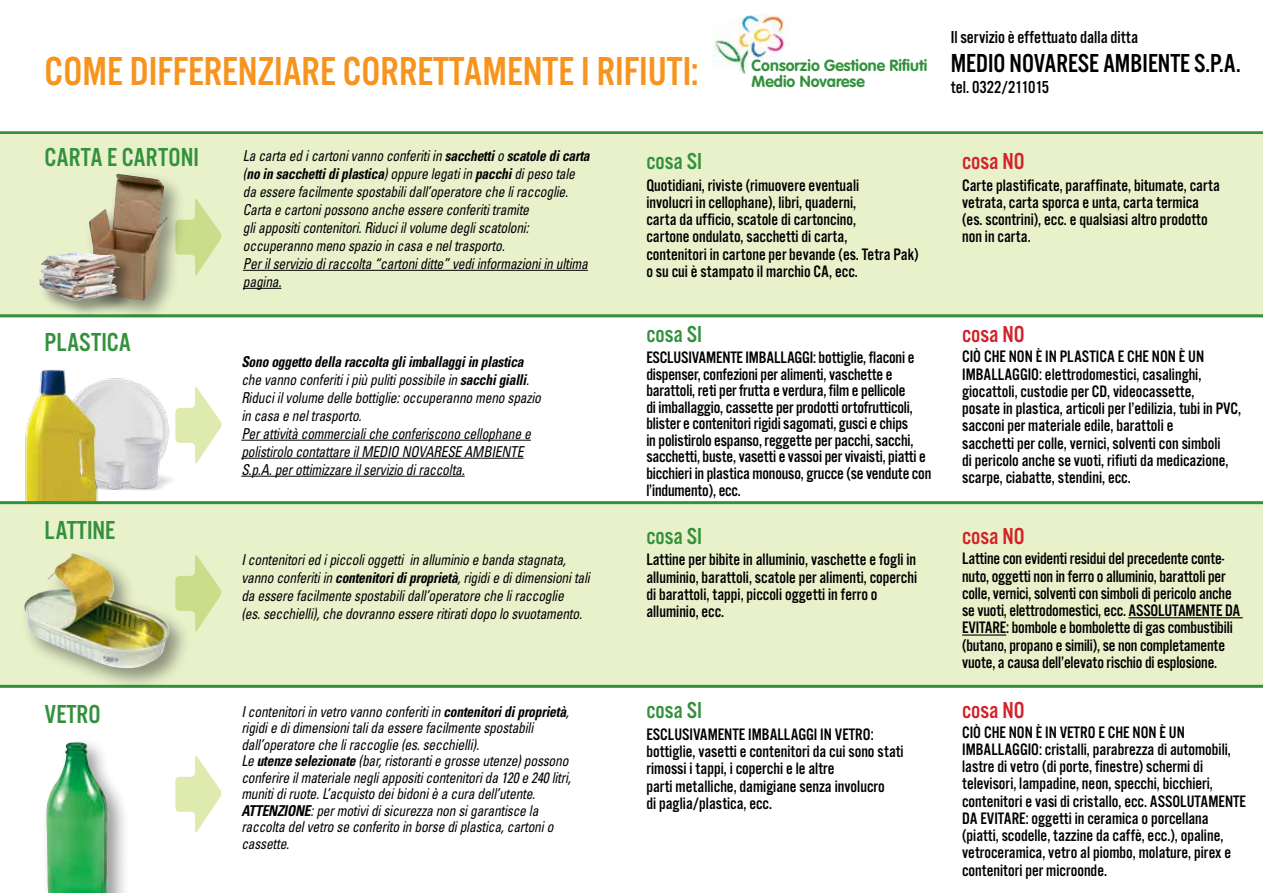
<style>
.page{position:relative;width:1263px;height:893px;background:#fff}
.page>*{position:absolute;margin:0;border:0;box-sizing:border-box;transform-origin:0 0}
.t1{font:42px "Alternate Got No 3 D";color:#f7941e}
.t2{font:27px "Alternate Got No 3 D";color:#33913c}
.t3{font:27px "Alternate Got No 3 D";color:#000}
.t4{font:24px "Alternate Got No 3 D";color:#33913c}
.t5{font:24px "Alternate Got No 3 D";color:#d2232a}
.t6{font:18px "Alternate Got No 3 D";color:#000}
.t7{font:17.25px/17.2px "Alternate Got No 3 D";color:#000}
.t8{font:700 15.9px/15.9px "VAG Rounded";color:#33913c}
.t9{font:italic condensed 15px/18px "Univers";letter-spacing:-.015em;color:#000;scale:.9 1}
.s1{font-weight:700}
</style>
<div class="page">
<img style="left:25px;top:370px;width:147px;height:131px">
<img style="left:713px;top:14px;width:77px;height:60px">
<div style="left:41px;top:737px;width:90px;height:156px;background:#000;opacity:.4"></div>
<img style="left:46px;top:742px;width:62px;height:151px">
<hr style="left:0;top:131px;width:1263px;height:3px;background:#33913c">
<div style="left:0;top:134px;width:1263px;height:183px;background:#e9f1cb"></div>
<div style="left:0;top:502px;width:1263px;height:184px;background:#e9f1cb"></div>
<hr style="left:0;top:314px;width:1263px;height:3px;background:#33913c">
<hr style="left:0;top:501px;width:1263px;height:3px;background:#33913c">
<hr style="left:0;top:685px;width:1263px;height:3px;background:#33913c">
<div style="left:19px;top:548px;width:172px;height:143px;background:#000;opacity:.4"></div>
<img style="left:21px;top:553px;width:149px;height:117px">
<svg style="left:175px;top:756px;width:47px;height:77px"></svg>
<svg style="left:175px;top:554px;width:47px;height:78px"></svg>
<svg style="left:175px;top:387px;width:47px;height:77px"></svg>
<svg style="left:189px;top:199px;width:33px;height:76px"></svg>
<hr style="left:1128px;top:617px;width:115px;height:1px;background:#000">
<hr style="left:962px;top:634px;width:44px;height:2px;background:#000">
<div style="left:84px;top:169px;width:105px;height:154px;background:#000;opacity:.4"></div>
<img style="left:89px;top:174px;width:79px;height:127px">
<div style="left:39px;top:251px;width:97px;height:67px;background:#000;opacity:.4"></div>
<img style="left:39px;top:252px;width:81px;height:49px">
<hr style="left:241px;top:440px;width:290px;height:1px;background:#000">
<hr style="left:241px;top:458px;width:283px;height:1px;background:#000">
<hr style="left:241px;top:476px;width:224px;height:1px;background:#000">
<hr style="left:243px;top:270px;width:345px;height:1px;background:#000">
<hr style="left:243px;top:288px;width:38px;height:1px;background:#000">
<h1 class="t1" style="left:45px;top:49px;width:655px">COME DIFFERENZIARE CORRETTAMENTE I RIFIUTI:</h1>
<p class="t8" style="left:752px;top:58px;width:177px">Consorzio Gestione Rifiuti<br>Medio Novarese</p>
<p class="t6" style="left:951px;top:28px;width:189px">Il servizio è effettuato dalla ditta</p>
<h2 class="t3" style="left:951px;top:49px;width:26px">Medio</h2>
<h2 class="t3" style="left:1009px;top:49px;width:47px">Novarese</h2>
<h2 class="t3" style="left:1103px;top:49px;width:50px">Ambiente</h2>
<h2 class="t3" style="left:1194px;top:49px;width:48px">S.p.A.</h2>
<p class="t6" style="left:951px;top:78px;width:100px">tel. 0322/211015</p>
<h2 class="t2" style="left:45px;top:143px;width:156px">CARTA E CARTONI</h2>
<h2 class="t2" style="left:45px;top:328px;width:88px">PLASTICA</h2>
<h2 class="t2" style="left:45px;top:516px;width:72px">LATTINE</h2>
<h2 class="t2" style="left:45px;top:700px;width:58px">VETRO</h2>
<p class="t9" style="left:243px;top:146px;width:387px">La carta ed i cartoni vanno conferiti in <span class="s1">sacchetti</span> o <span class="s1">scatole di carta </span>(<span class="s1">no in sacchetti di plastica</span>) oppure legati in <span class="s1">pacchi</span> di peso tale da essere facilmente spostabili dall’operatore che li raccoglie.<br>Carta e cartoni possono anche essere conferiti tramite<br>gli appositi contenitori. Riduci il volume degli scatoloni: occuperanno meno spazio in casa e nel trasporto.<br>Per il servizio di raccolta “cartoni ditte” vedi informazioni in ultima pagina.</p>
<p class="t9" style="left:241px;top:352px;width:334px"><span class="s1">Sono oggetto della raccolta gli imballaggi in plastica </span>che vanno conferiti i più puliti possibile in <span class="s1">sacchi gialli</span>.<br>Riduci il volume delle bottiglie: occuperanno meno spazio in casa e nel trasporto.<br>Per attività commerciali che conferiscono cellophane e polistirolo contattare il MEDIO NOVARESE AMBIENTE S.p.A. per ottimizzare il servizio di raccolta.</p>
<p class="t9" style="left:241px;top:551px;width:389px">I contenitori ed i piccoli oggetti in alluminio e banda stagnata, vanno conferiti in <span class="s1">contenitori di proprietà</span>, rigidi e di dimensioni tali da essere facilmente spostabili dall’operatore che li raccoglie<br>(es. secchielli), che dovranno essere ritirati dopo lo svuotamento.</p>
<p class="t9" style="left:241px;top:703px;width:368px;line-height:16.5px">I contenitori in vetro vanno conferiti in <span class="s1">contenitori di proprietà</span>, rigidi e di dimensioni tali da essere facilmente spostabili dall’operatore che li raccoglie (es. secchielli).<br>Le <span class="s1">utenze selezionate</span> (bar, ristoranti e grosse utenze) possono conferire il materiale negli appositi contenitori da 120 e 240 litri, muniti di ruote. L’acquisto dei bidoni è a cura dell’utente.<br><span class="s1">ATTENZIONE</span>: per motivi di sicurezza non si garantisce la raccolta del vetro se conferito in borse di plastica, cartoni o cassette.</p>
<h3 class="t4" style="left:646px;top:149px;width:57px">cosa SI</h3>
<h3 class="t5" style="left:962px;top:149px;width:64px">cosa NO</h3>
<p class="t7" style="left:646px;top:176px;width:274px">Quotidiani, riviste (rimuovere eventuali<br>involucri in cellophane), libri, quaderni,<br>carta da ufficio, scatole di cartoncino,<br>cartone ondulato, sacchetti di carta,<br>contenitori in cartone per bevande (es. Tetra Pak) o su cui è stampato il marchio CA, ecc.</p>
<p class="t7" style="left:962px;top:176px;width:259px">Carte plastificate, paraffinate, bitumate, carta vetrata, carta sporca e unta, carta termica (es. scontrini), ecc. e qualsiasi altro prodotto non in carta.</p>
<h3 class="t4" style="left:646px;top:322px;width:57px">cosa SI</h3>
<h3 class="t5" style="left:962px;top:322px;width:64px">cosa NO</h3>
<p class="t7" style="left:646px;top:349px;width:286px;line-height:16.5px;text-indent:99px">imballaggi: bottiglie, flaconi e dispenser, confezioni per alimenti, vaschette e barattoli, reti per frutta e verdura, film e pellicole<br>di imballaggio, cassette per prodotti ortofrutticoli, blister e contenitori rigidi sagomati, gusci e chips<br>in polistirolo espanso, reggette per pacchi, sacchi, sacchetti, buste, vasetti e vassoi per vivaisti, piatti e bicchieri in plastica monouso, grucce (se vendute con l’indumento), ecc.</p>
<p class="t7" style="left:962px;top:348px;width:120px">Ciò che non è in plastica</p>
<p class="t7" style="left:962px;top:348px;width:281px;text-indent:156px">eche non è un<br>im ballaggio: elettrodomestici, casalinghi, giocattoli, custodie per CD, videocassette,<br>posate in plastica, articoli per l’edilizia, tubi in PVC, sacconi per materiale edile, barattoli e<br>sacchetti per colle, vernici, solventi con simboli<br>di pericolo anche se vuoti, rifiuti da medicazione, scarpe, ciabatte, stendini, ecc.</p>
<p class="t7" style="left:646px;top:349px;width:61px">Esclusivamente</p>
<h3 class="t4" style="left:646px;top:524px;width:57px">cosa SI</h3>
<h3 class="t5" style="left:962px;top:524px;width:64px">cosa NO</h3>
<p class="t7" style="left:646px;top:551px;width:272px">Lattine per bibite in alluminio, vaschette e fogli in alluminio, barattoli, scatole per alimenti, coperchi di barattoli, tappi, piccoli oggetti in ferro o alluminio, ecc.</p>
<p class="t7" style="left:962px;top:550px;width:271px">Lattine con evidenti residui del precedente conte&shy;nuto, oggetti non in ferro o alluminio, barattoli per colle, vernici, solventi con simboli di pericolo anche se vuoti, elettrodomestici, ecc. Assolutamente</p>
<p class="t7" style="left:1225px;top:602px;width:9px">da</p>
<p class="t7" style="left:962px;top:619px;width:272px;text-indent:44px">: bombole e bombolette di gas combustibili (butano, propano e simili), se non completamente vuote, a causa dell’elevato rischio di esplosione.</p>
<p class="t7" style="left:962px;top:619px;width:21px">evitare</p>
<h3 class="t4" style="left:646px;top:698px;width:57px">cosa SI</h3>
<h3 class="t5" style="left:962px;top:698px;width:64px">cosa NO</h3>
<p class="t7" style="left:646px;top:725px;width:62px">Esclusivamente</p>
<p class="t7" style="left:748px;top:725px;width:102px">im ballaggi in vetro</p>
<p class="t7" style="left:646px;top:725px;width:259px;text-indent:224px">: bottiglie, vasetti e contenitori da cui sono stati rimossi i tappi, i coperchi e le altre<br>parti metalliche, damigiane senza involucro<br>di paglia/plastica, ecc.</p>
<p class="t7" style="left:962px;top:723px;width:270px;text-indent:136px">eche non è un imballaggio: cristalli, parabrezza di automobili, lastre di vetro (di porte, finestre) schermi di televisori, lampadine, neon, specchi, bicchieri, contenitori e vasi di cristallo, ecc. Assolutamente<br>da evitare</p>
<p class="t7" style="left:962px;top:723px;width:113px">Ciò che non è in vetro</p>
<p class="t7" style="left:962px;top:809px;width:271px;text-indent:64px">: oggetti in ceramica o porcellana (piatti, scodelle, tazzine da caffè, ecc.), opaline, vetroceramica, vetro al piombo, molature, pirex e contenitori per microonde.</p>
</div>
